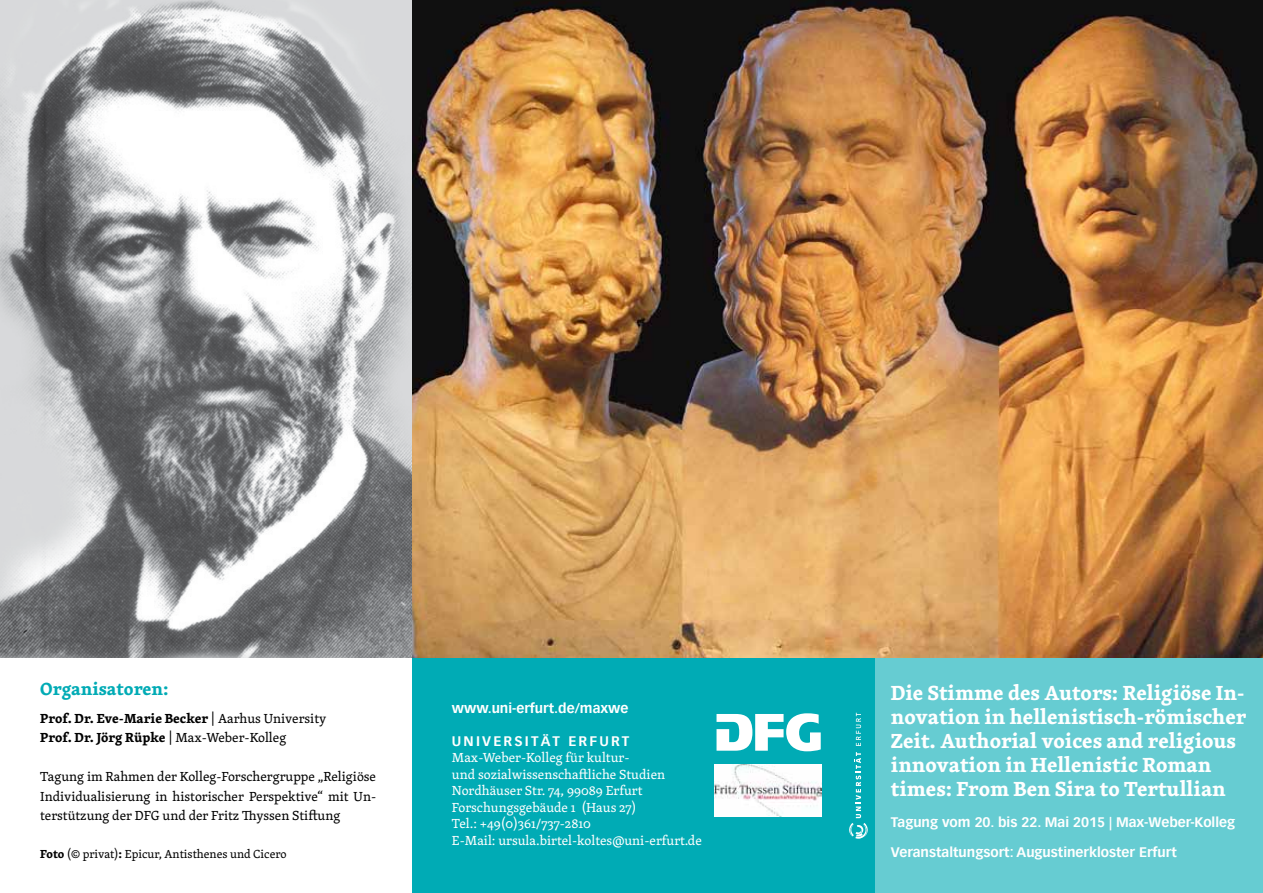
<style>
.page{position:relative;width:1263px;height:893px;background:#fff}
.page>*{position:absolute;margin:0;border:0;box-sizing:border-box;transform-origin:0 0}
.t1{font:700 21px/24px "Skolar";color:#fff}
.t2{font:700 18px "Skolar";color:#00abb5}
.t3{font:13.5px/16.5px "Skolar";color:#fff}
.t4{font:13.5px/19.5px "Skolar";color:#000;text-align:justify}
.t5{font:700 13.5px "Vectora LH";color:#fff}
.t6{font:700 13.5px/19.5px "Skolar";color:#000}
.t7{font:700 13.5px "Vectora LH";letter-spacing:.16em;color:#fff}
.t8{font:12px "Skolar";color:#000}
.s1{font-weight:400}
.s2{font-weight:700}
</style>
<div class="page">
<div style="left:874px;top:657px;width:389px;height:236px;background:#66ccd2"></div>
<div style="left:838px;top:658px;width:36px;height:235px;background:#00abb5"></div>
<svg style="left:849px;top:752px;width:19px;height:87px"></svg>
<svg style="left:856px;top:713px;width:5px;height:33px"></svg>
<div style="left:412px;top:658px;width:428px;height:235px;background:#00abb5"></div>
<img style="left:0;top:0;width:1263px;height:658px">
<svg style="left:716px;top:713px;width:105px;height:38px"></svg>
<img style="left:714px;top:765px;width:107px;height:52px">
<h2 class="t2" style="left:40px;top:674px;width:130px">Organisatoren:</h2>
<p class="t6" style="left:40px;top:708px;width:288px">Prof. Dr. Eve-Marie Becker <span class="s1">| Aarhus University<br></span>Prof. Dr. Jörg Rüpke <span class="s1">| Max-Weber-Kolleg</span></p>
<p class="t4" style="left:40px;top:766px;width:337px">Tagung im Rahmen der Kolleg-Forschergruppe „Religiöse Individualisierung in historischer Perspektive“ mit Un&shy;terstützung der DFG und der Fritz Thyssen Stiftung</p>
<p class="t8" style="left:40px;top:845px;width:248px"><span class="s2">Foto</span> (© privat)<span class="s2">:</span> Epicur, Antisthenes und Cicero</p>
<p class="t5" style="left:452px;top:700px;width:178px">www.uni-erfurt.de/maxwe</p>
<p class="t7" style="left:452px;top:733px;width:179px">UNIVERSITÄT ERFURT</p>
<p class="t3" style="left:452px;top:749px;width:251px">Max-Weber-Kolleg für kultur-<br>und sozialwissenschaftliche Studien Nordhäuser Str. 74, 99089 Erfurt Forschungsgebäude 1 (Haus 27)<br>Tel.: +49(0)361/737-2810<br>E-Mail: ursula.birtel-koltes@uni-erfurt.de</p>
<h1 class="t1" style="left:891px;top:680px;width:357px">Die Stimme des Autors: Religiöse In&shy;novation in hellenistisch-römischer Zeit. Authorial voices and religious innovation in Hellenistic Roman times: From Ben Sira to Tertullian</h1>
<p class="t5" style="left:891px;top:814px;width:346px">Tagung vom 20. bis 22. Mai 2015 | Max-Weber-Kolleg</p>
<p class="t5" style="left:891px;top:844px;width:287px">Veranstaltungsort: Augustinerkloster Erfurt</p>
</div>
